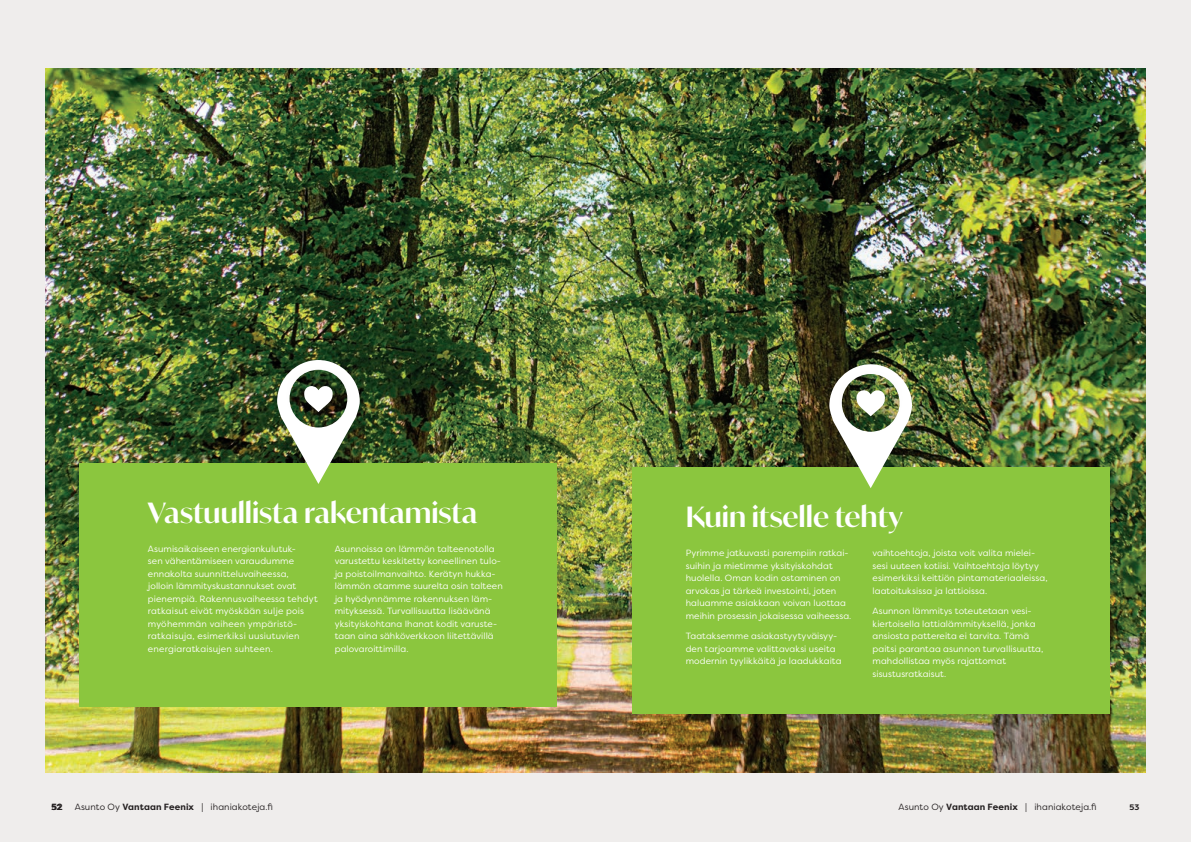
<style>
.page{position:relative;width:1191px;height:842px;background:#efedec}
.page>*{position:absolute;margin:0;border:0;box-sizing:border-box;transform-origin:0 0}
.t1{font:600 28px "Ivy Mode";letter-spacing:-.005em;color:#fff}
.t2{font:9px/12.5px "Filson Pro";letter-spacing:.01em;color:#fff}
.t3{font:9px "Filson Pro";letter-spacing:.005em;color:#231f20}
.t4{font:700 9px "Filson Pro";color:#231f20}
.t5{font:700 8px "Filson Pro";color:#231f20}
.s1{font-weight:700}
</style>
<div class="page">
<img style="left:45px;top:68px;width:1100px;height:704px">
<div style="left:80px;top:463px;width:477px;height:244px;background:#8bc63e"></div>
<div style="left:632px;top:467px;width:477px;height:247px;background:#8bc63e"></div>
<img style="left:277px;top:360px;width:83px;height:124px">
<img style="left:829px;top:364px;width:83px;height:124px">
<h1 class="t1" style="left:148px;top:493px;width:331px">Vastuullista rakentamista</h1>
<p class="t2" style="left:148px;top:542px;width:171px">Asumisaikaiseen energiankulutuk-<br>sen vähentämiseen varaudumme ennakolta suunnitteluvaiheessa,<br>jolloin lämmityskustannukset ovat pienempiä. Rakennusvaiheessa tehdyt ratkaisut eivät myöskään sulje pois myöhemmän vaiheen ympäristö&shy;ratkaisuja, esimerkiksi uusiutuvien energiaratkaisujen suhteen.</p>
<h1 class="t1" style="left:685px;top:498px;width:218px">Kuin itselle tehty</h1>
<p class="t2" style="left:685px;top:546px;width:167px">Pyrimme jatkuvasti parempiin ratkai&shy;suihin ja mietimme yksityiskohdat huolella. Oman kodin ostaminen on arvokas ja tärkeä investointi, joten haluamme asiakkaan voivan luottaa meihin prosessin jokaisessa vaiheessa.</p>
<p class="t2" style="left:685px;top:630px;width:157px">Taataksemme asiakastyytyväisyy&shy;den tarjoamme valittavaksi useita modernin tyylikkäitä ja laadukkaita</p>
<p class="t2" style="left:335px;top:542px;width:169px">Asunnoissa on lämmön talteenotolla varustettu keskitetty koneellinen tulo&shy;ja poistoilmanvaihto. Kerätyn hukka&shy;lämmön otamme suurelta osin talteen ja hyödynnämme rakennuksen läm&shy;mityksessä. Turvallisuutta lisäävänä yksityiskohtana Ihanat kodit varuste&shy;taan aina sähköverkkoon liitettävillä palovaroittimilla.</p>
<p class="t2" style="left:872px;top:546px;width:176px">vaihtoehtoja, joista voit valita mielei&shy;sesi uuteen kotiisi. Vaihtoehtoja löytyy esimerkiksi keittiön pintamateriaaleissa, laatoituksissa ja lattioissa.</p>
<p class="t2" style="left:872px;top:605px;width:172px">Asunnon lämmitys toteutetaan vesi&shy;kiertoisella lattialämmityksellä, jonka ansiosta pattereita ei tarvita. Tämä paitsi parantaa asunnon turvallisuutta, mahdollistaa myös rajattomat sisustusratkaisut.</p>
<p class="t4" style="left:51px;top:801px;width:13px">52</p>
<p class="t3" style="left:75px;top:801px;width:200px">Asunto Oy <span class="s1">Vantaan Feenix</span> | ihaniakoteja.fi</p>
<p class="t3" style="left:898px;top:801px;width:200px">Asunto Oy <span class="s1">Vantaan Feenix</span> | ihaniakoteja.fi</p>
<p class="t5" style="left:1129px;top:802px;width:11px">53</p>
</div>
